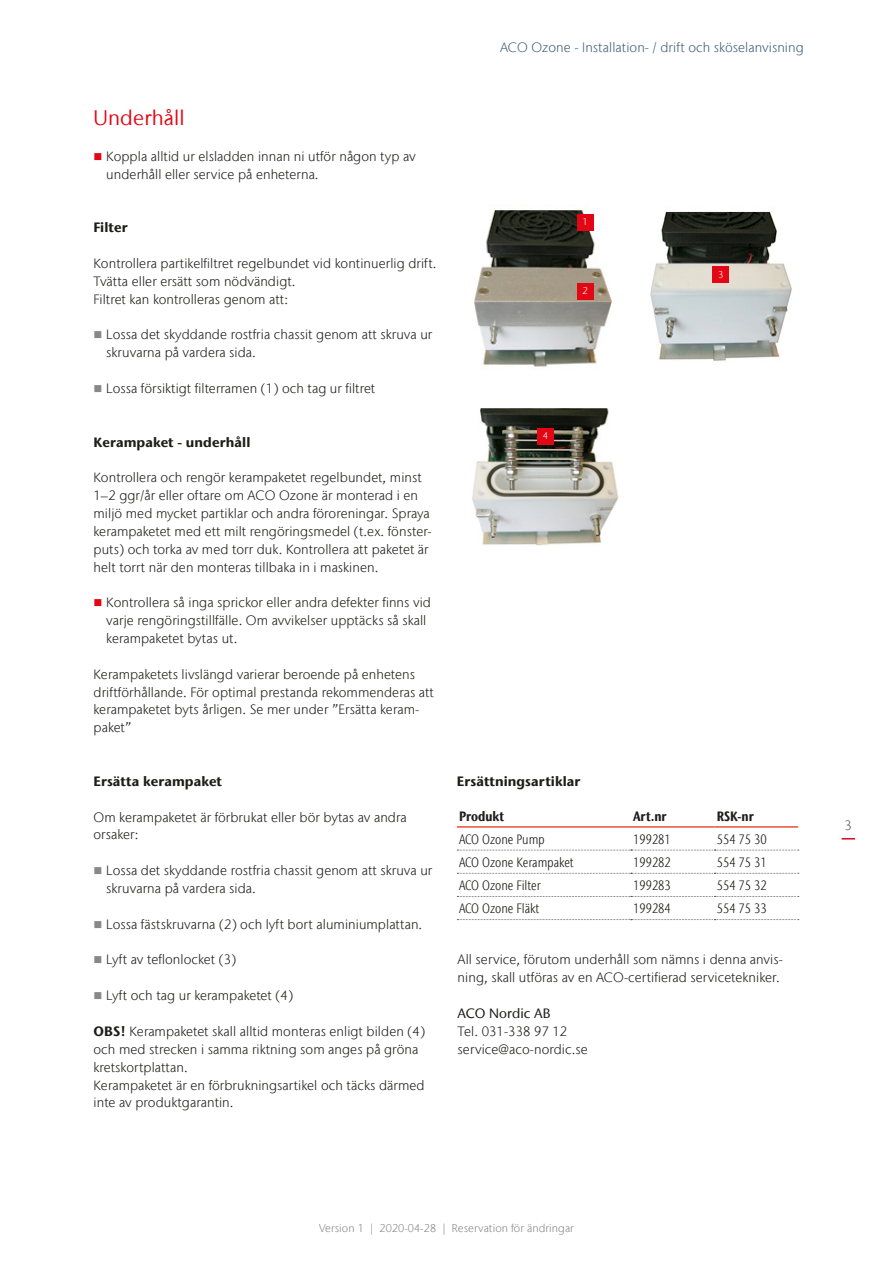
<style>
.page{position:relative;width:893px;height:1263px;background:#fff}
.page>*{position:absolute;margin:0;border:0;box-sizing:border-box;transform-origin:0 0}
.t1{font:21px "Stone Sans IIITC Com";letter-spacing:.005em;color:#e30614}
.t2{font:300 13.5px/17.9px "Stone Sans IIITC Com";letter-spacing:.005em;color:#1d1d1b}
.t3{font:300 condensed 13.5px "Stone Sans IIITC Com";color:#1d1d1b}
.t4{font:700 13.5px "Stone Sans IIITC Com";letter-spacing:.005em;color:#1d1d1b}
.t5{font:300 13.5px "Stone Sans IIITC Com";letter-spacing:.005em;color:#426078}
.t6{font:700 condensed 13.5px "Stone Sans IIITC Com";color:#1d1d1b}
.t7{font:500 13.5px "Stone Sans IIITC Com";letter-spacing:.005em;color:#1d1d1b}
.t8{font:300 13.5px "Stone Sans IIITC Com";color:#575756}
.t9{font:300 11.25px "Stone Sans IIITC Com";letter-spacing:.005em;color:#888}
.t10{font:300 9.9px "Stone Sans IIITC Com";color:#fff}
.s1{color:#e30614}
.s2{color:#888}
.s3{font-weight:700}
</style>
<div class="page">
<img style="left:474px;top:210px;width:137px;height:157px">
<img style="left:650px;top:211px;width:142px;height:150px">
<img style="left:472px;top:408px;width:147px;height:138px">
<svg style="left:457px;top:850px;width:342px;height:1px"></svg>
<svg style="left:457px;top:873px;width:342px;height:1px"></svg>
<svg style="left:457px;top:896px;width:342px;height:1px"></svg>
<svg style="left:457px;top:919px;width:342px;height:1px"></svg>
<hr style="left:457px;top:826px;width:174px;height:2px;background:#e94f35">
<hr style="left:631px;top:826px;width:84px;height:2px;background:#e94f35">
<hr style="left:715px;top:826px;width:83px;height:2px;background:#e94f35">
<div style="left:577px;top:283px;width:16px;height:16px;background:#e30614"></div>
<div style="left:537px;top:428px;width:17px;height:16px;background:#e30614"></div>
<div style="left:712px;top:267px;width:17px;height:16px;background:#e30614"></div>
<div style="left:577px;top:214px;width:16px;height:17px;background:#e30614"></div>
<svg style="left:842px;top:838px;width:13px;height:1px"></svg>
<h1 class="t1" style="left:94px;top:109px;width:92px">Underhåll</h1>
<p class="t2" style="left:106px;top:147px;width:311px;text-indent:-13px"><span class="s1">■</span> Koppla alltid ur elsladden innan ni utför någon typ av underhåll eller service på enheterna.</p>
<p class="t4" style="left:94px;top:219px;width:36px">Filter</p>
<p class="t2" style="left:94px;top:254px;width:344px">Kontrollera partikelfiltret regelbundet vid kontinuerlig drift.<br>Tvätta eller ersätt som nödvändigt.<br>Filtret kan kontrolleras genom att:</p>
<p class="t2" style="left:106px;top:326px;width:328px;text-indent:-13px"><span class="s2">■</span> Lossa det skyddande rostfria chassit genom att skruva ur skruvarna på vardera sida.</p>
<p class="t2" style="left:94px;top:379px;width:283px"><span class="s2">■</span> Lossa försiktigt filterramen (1) och tag ur filtret</p>
<p class="t4" style="left:94px;top:433px;width:158px">Kerampaket - underhåll</p>
<p class="t2" style="left:94px;top:468px;width:340px">Kontrollera och rengör kerampaketet regelbundet, minst 1–2 ggr/år eller oftare om ACO Ozone är monterad i en miljö med mycket partiklar och andra föroreningar. Spraya kerampaketet med ett milt rengöringsmedel (t.ex. fönster&shy;puts) och torka av med torr duk. Kontrollera att paketet är helt torrt när den monteras tillbaka in i maskinen.</p>
<p class="t2" style="left:106px;top:593px;width:326px;text-indent:-13px"><span class="s1">■</span> Kontrollera så inga sprickor eller andra defekter finns vid varje rengöringstillfälle. Om avvikelser upptäcks så skall kerampaketet bytas ut.</p>
<p class="t2" style="left:94px;top:665px;width:342px">Kerampaketets livslängd varierar beroende på enhetens driftförhållande. För optimal prestanda rekommenderas att kerampaketet byts årligen. Se mer under ”Ersätta keram&shy;paket”</p>
<p class="t4" style="left:94px;top:772px;width:130px">Ersätta kerampaket</p>
<p class="t2" style="left:94px;top:808px;width:315px">Om kerampaketet är förbrukat eller bör bytas av andra orsaker:</p>
<p class="t2" style="left:106px;top:861px;width:328px;text-indent:-13px"><span class="s2">■</span> Lossa det skyddande rostfria chassit genom att skruva ur skruvarna på vardera sida.</p>
<p class="t2" style="left:94px;top:915px;width:330px"><span class="s2">■</span> Lossa fästskruvarna (2) och lyft bort aluminiumplattan.</p>
<p class="t2" style="left:94px;top:951px;width:144px"><span class="s2">■</span> Lyft av teflonlocket (3)</p>
<p class="t2" style="left:94px;top:986px;width:201px"><span class="s2">■</span> Lyft och tag ur kerampaketet (4)</p>
<p class="t2" style="left:94px;top:1022px;width:333px"><span class="s3">OBS!</span> Kerampaketet skall alltid monteras enligt bilden (4) och med strecken i samma riktning som anges på gröna kretskortplattan.<br>Kerampaketet är en förbrukningsartikel och täcks därmed inte av produktgarantin.</p>
<p class="t5" style="left:500px;top:42px;width:305px">ACO Ozone - Installation- / drift och sköselanvisning</p>
<p class="t10" style="left:582px;top:218px;width:7px">1</p>
<p class="t10" style="left:582px;top:286px;width:7px">2</p>
<p class="t10" style="left:543px;top:431px;width:7px">4</p>
<p class="t10" style="left:718px;top:270px;width:7px">3</p>
<p class="t4" style="left:457px;top:772px;width:125px">Ersättningsartiklar</p>
<p class="t6" style="left:459px;top:808px;width:47px">Produkt</p>
<p class="t6" style="left:633px;top:808px;width:35px">Art.nr</p>
<p class="t6" style="left:717px;top:808px;width:39px">RSK-nr</p>
<p class="t3" style="left:459px;top:834px;width:87px">ACO Ozone Pump</p>
<p class="t3" style="left:633px;top:834px;width:39px">199281</p>
<p class="t3" style="left:717px;top:834px;width:51px">554 75 30</p>
<p class="t3" style="left:459px;top:857px;width:116px">ACO Ozone Kerampaket</p>
<p class="t3" style="left:633px;top:857px;width:39px">199282</p>
<p class="t3" style="left:717px;top:857px;width:51px">554 75 31</p>
<p class="t3" style="left:459px;top:880px;width:83px">ACO Ozone Filter</p>
<p class="t3" style="left:633px;top:880px;width:39px">199283</p>
<p class="t3" style="left:717px;top:880px;width:51px">554 75 32</p>
<p class="t3" style="left:459px;top:903px;width:82px">ACO Ozone Fläkt</p>
<p class="t3" style="left:633px;top:903px;width:39px">199284</p>
<p class="t3" style="left:717px;top:903px;width:51px">554 75 33</p>
<p class="t2" style="left:458px;top:951px;width:327px">All service, förutom underhåll som nämns i denna anvis&shy;ning, skall utföras av en ACO-certifierad servicetekniker.</p>
<p class="t7" style="left:458px;top:1005px;width:94px">ACO Nordic AB</p>
<p class="t2" style="left:458px;top:1022px;width:132px">Tel. 031-338 97 12 service@aco-nordic.se</p>
<p class="t8" style="left:845px;top:819px;width:9px">3</p>
<p class="t9" style="left:319px;top:1224px;width:256px">Version 1 | 2020-04-28 | Reservation för ändringar</p>
</div>
